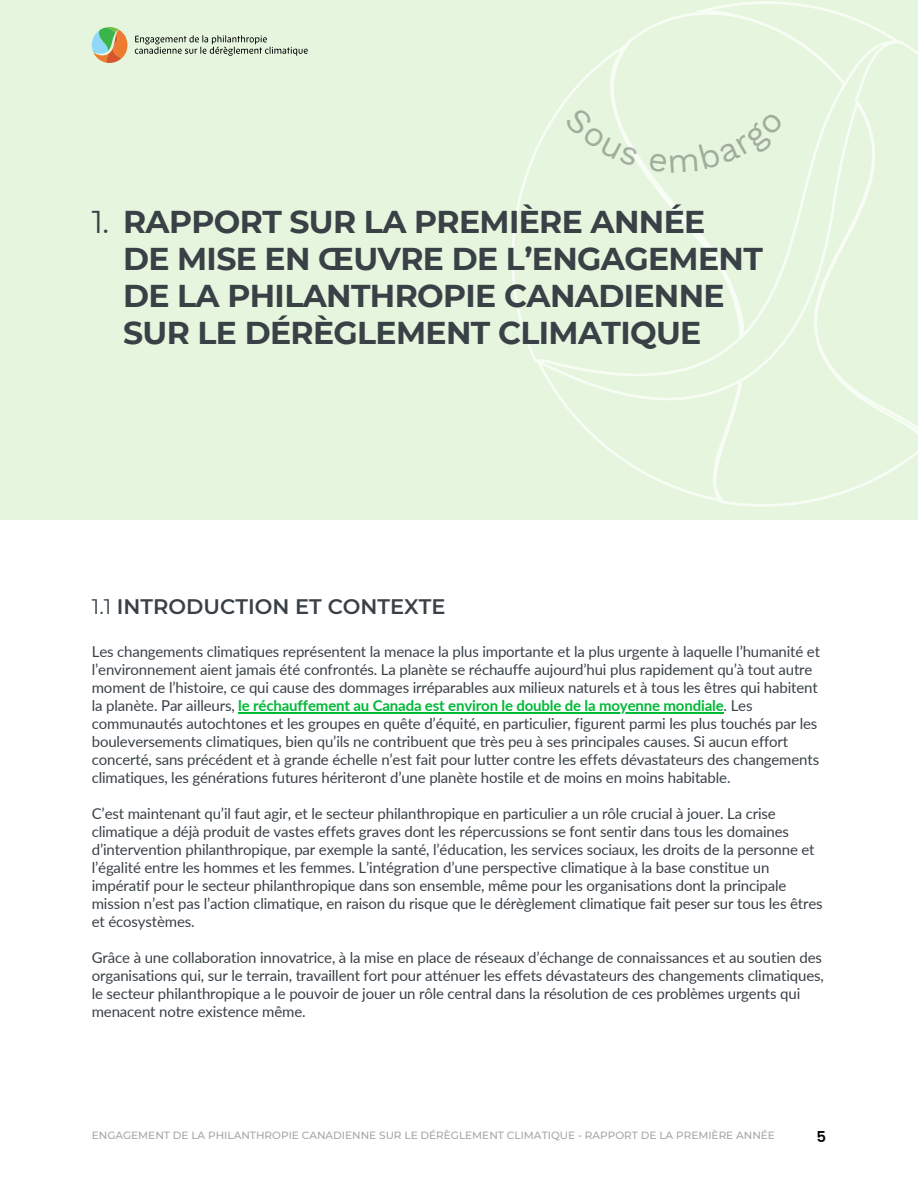
<style>
.page{position:relative;width:918px;height:1188px;background:#fff}
.page>*{position:absolute;margin:0;border:0;box-sizing:border-box;transform-origin:0 0}
.t1{font:700 31.5px/37.2px "Montserrat";letter-spacing:-.02em;color:#394146}
.t2{font:600 21px "Montserrat";color:#394146}
.t3{font:15px/18px "Lato";letter-spacing:-.01em;color:#394146}
.t4{font:600 15px "Poppins";color:#080600}
.t5{font:500 10.5px "Montserrat";color:#a6a6a6}
.s1{font-weight:400}
.s2{font-weight:700;color:#00b936}
</style>
<div class="page">
<div style="left:0;top:0;width:918px;height:520px;background:#e6f6de"></div>
<svg style="left:511px;top:155px;width:22px;height:202px"></svg>
<hr style="left:238px;top:712px;width:486px;height:1px;background:#00b936">
<svg style="left:92px;top:27px;width:36px;height:36px"></svg>
<svg style="left:135px;top:35px;width:173px;height:21px"></svg>
<svg style="left:533px;top:1px;width:374px;height:506px"></svg>
<p class="t1" style="left:92px;top:203px;width:615px"><span class="s1">1.</span> RAPPORT SUR LA PREMIÈRE ANNÉE</p>
<p class="t1" style="left:123px;top:240px;width:641px">DE MISE EN ŒUVRE DE L’ENGAGEMENT<br>DE LA PHILANTHROPIE CANADIENNE<br>SUR LE DÉRÈGLEMENT CLIMATIQUE</p>
<p class="t2" style="left:92px;top:593px;width:355px"><span class="s1">1.1</span> INTRODUCTION ET CONTEXTE</p>
<p class="t3" style="left:92px;top:642px;width:730px">Les changements climatiques représentent la menace la plus importante et la plus urgente à laquelle l’humanité et l’environnement aient jamais été confrontés. La planète se réchauffe aujourd’hui plus rapidement qu’à tout autre moment de l’histoire, ce qui cause des dommages irréparables aux milieux naturels et à tous les êtres qui habitent la planète. Par ailleurs, <span class="s2">le réchauffement au Canada est environ le double de la moyenne mondiale</span>. Les communautés autochtones et les groupes en quête d’équité, en particulier, figurent parmi les plus touchés par les bouleversements climatiques, bien qu’ils ne contribuent que très peu à ses principales causes. Si aucun effort concerté, sans précédent et à grande échelle n’est fait pour lutter contre les effets dévastateurs des changements climatiques, les générations futures hériteront d’une planète hostile et de moins en moins habitable.</p>
<p class="t3" style="left:92px;top:804px;width:732px">C’est maintenant qu’il faut agir, et le secteur philanthropique en particulier a un rôle crucial à jouer. La crise climatique a déjà produit de vastes effets graves dont les répercussions se font sentir dans tous les domaines d’intervention philanthropique, par exemple la santé, l’éducation, les services sociaux, les droits de la personne et l’égalité entre les hommes et les femmes. L’intégration d’une perspective climatique à la base constitue un impératif pour le secteur philanthropique dans son ensemble, même pour les organisations dont la principale mission n’est pas l’action climatique, en raison du risque que le dérèglement climatique fait peser sur tous les êtres et écosystèmes.</p>
<p class="t3" style="left:92px;top:948px;width:734px">Grâce à une collaboration innovatrice, à la mise en place de réseaux d’échange de connaissances et au soutien des organisations qui, sur le terrain, travaillent fort pour atténuer les effets dévastateurs des changements climatiques, le secteur philanthropique a le pouvoir de jouer un rôle central dans la résolution de ces problèmes urgents qui menacent notre existence même.</p>
<p class="t5" style="left:92px;top:1129px;width:685px">ENGAGEMENT DE LA PHILANTHROPIE CANADIENNE SUR LE DÉRÈGLEMENT CLIMATIQUE - RAPPORT DE LA PREMIÈRE ANNÉE</p>
<p class="t4" style="left:817px;top:1126px;width:11px">5</p>
</div>
